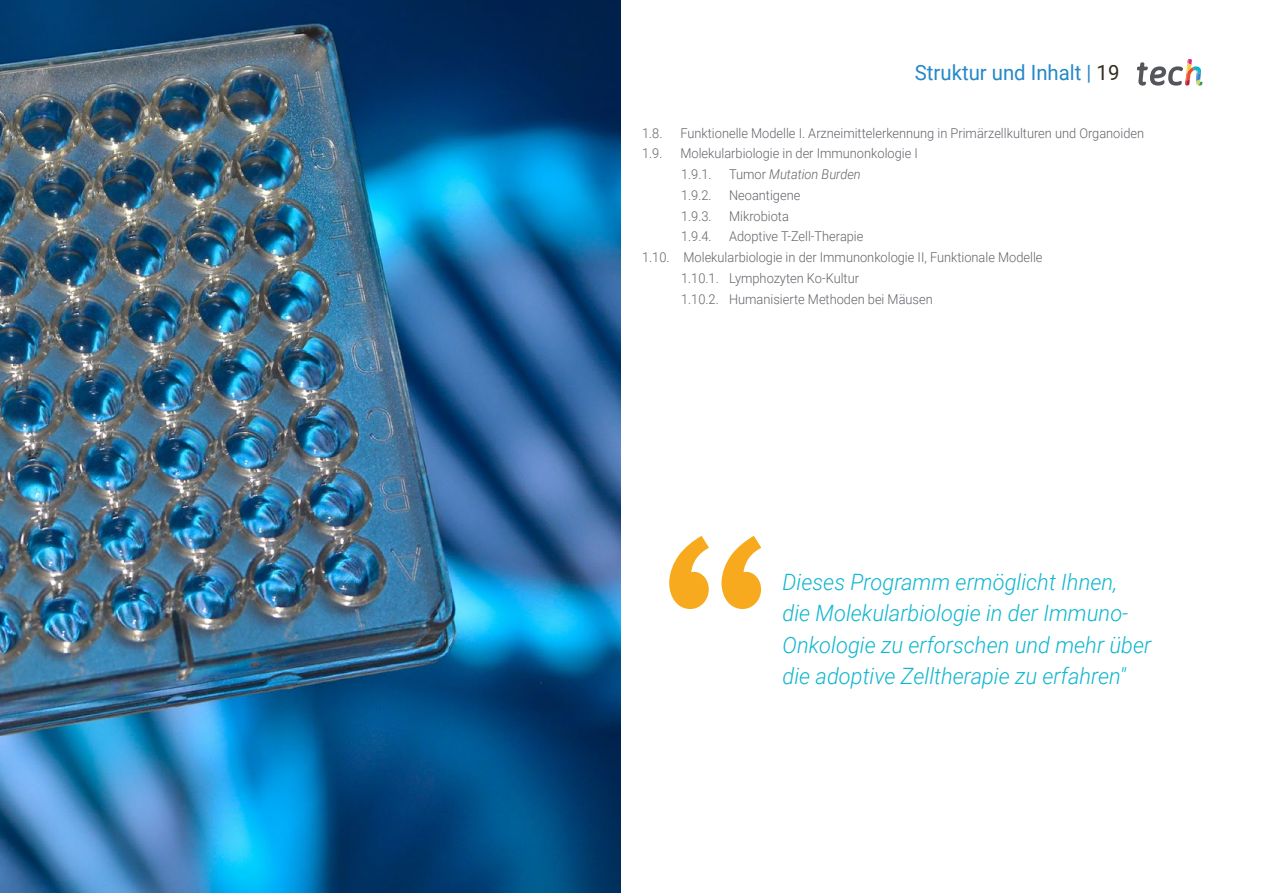
<style>
.page{position:relative;width:1263px;height:893px;background:#fff}
.page>*{position:absolute;margin:0;border:0;box-sizing:border-box;transform-origin:0 0}
.t1{font:italic 300 22.5px/31.5px "Roboto";color:#0fb6cf}
.t2{font:21px "Roboto";color:#2488c9}
.t3{font:300 13.5px/20.7px "Roboto";color:#61646a;scale:.95 1}
.t4{font:italic 300 13.5px "Roboto";color:#61646a;scale:.95 1}
.s1{color:#312e20}
.s2{font-style:normal}
</style>
<div class="page">
<img style="left:0;top:0;width:621px;height:893px">
<svg style="left:1137px;top:59px;width:65px;height:27px"></svg>
<svg style="left:669px;top:536px;width:92px;height:73px"></svg>
<h2 class="t2" style="left:915px;top:57px;width:206px">Struktur und Inhalt | <span class="s1">19</span></h2>
<p class="t3" style="left:642px;top:122px;width:23px">1.8.</p>
<p class="t3" style="left:680px;top:122px;width:490px">Funktionelle Modelle I. Arzneimittelerkennung in Primärzellkulturen und Organoiden</p>
<p class="t3" style="left:642px;top:143px;width:23px">1.9.</p>
<p class="t3" style="left:680px;top:143px;width:251px">Molekularbiologie in der Immunonkologie I<br>1.9.1.</p>
<p class="t4" style="left:729px;top:165px;width:140px"><span class="s2">Tumor</span> Mutation Burden</p>
<p class="t3" style="left:681px;top:184px;width:34px">1.9.2.</p>
<p class="t3" style="left:729px;top:184px;width:77px">Neoantigene</p>
<p class="t3" style="left:681px;top:205px;width:34px">1.9.3.</p>
<p class="t3" style="left:729px;top:205px;width:64px">Mikrobiota</p>
<p class="t3" style="left:681px;top:226px;width:34px">1.9.4.</p>
<p class="t3" style="left:729px;top:226px;width:143px">Adoptive T-Zell-Therapie</p>
<p class="t3" style="left:642px;top:247px;width:423px">1.10. Molekularbiologie in der Immunonkologie II, Funktionale Modelle</p>
<p class="t3" style="left:681px;top:267px;width:189px">1.10.1. Lymphozyten Ko-Kultur</p>
<p class="t3" style="left:681px;top:288px;width:266px">1.10.2. Humanisierte Methoden bei Mäusen</p>
<h1 class="t1" style="left:783px;top:565px;width:370px">Dieses Programm ermöglicht Ihnen,<br>die Molekularbiologie in der Immuno-Onkologie zu erforschen und mehr über die adoptive Zelltherapie zu erfahren"</h1>
</div>
